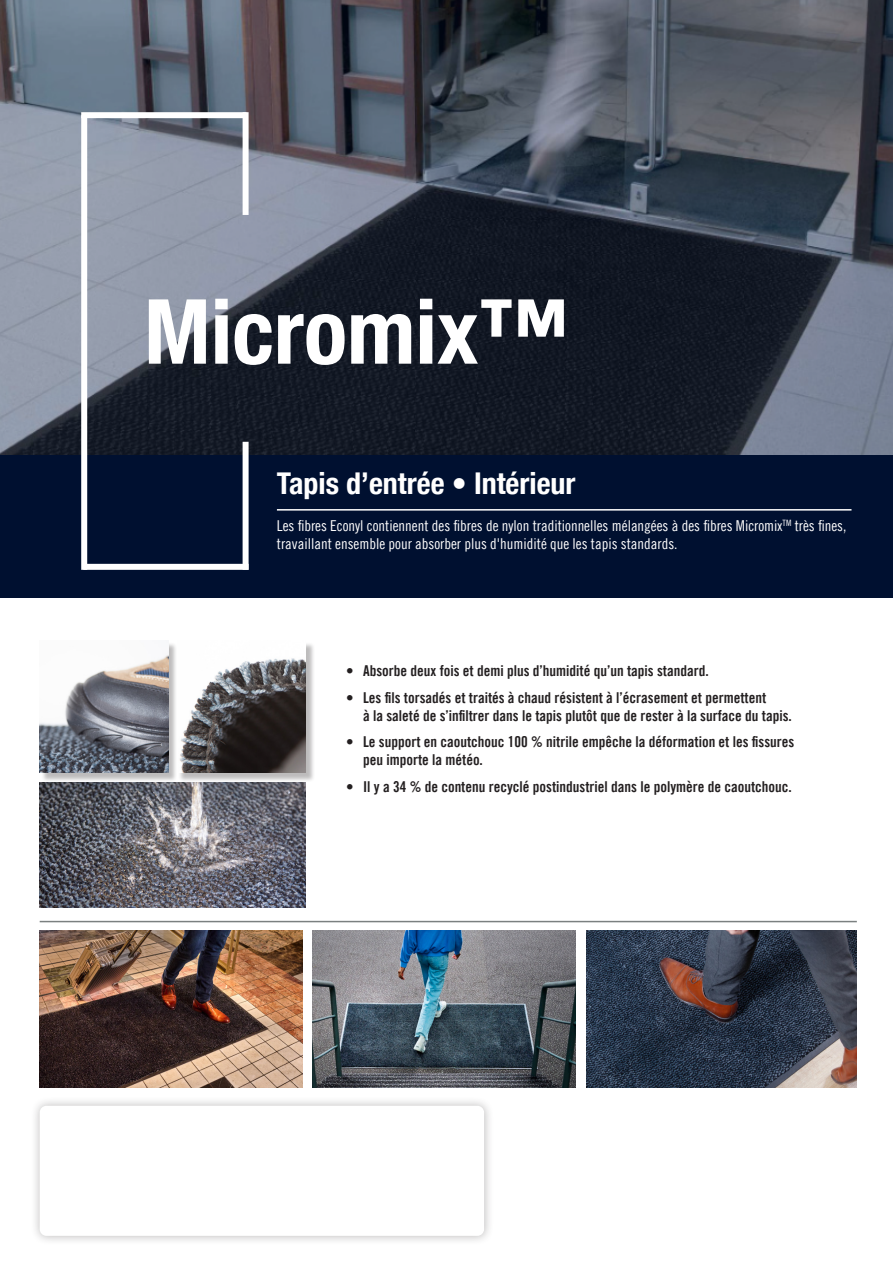
<style>
.page{position:relative;width:893px;height:1263px;background:#fff}
.page>*{position:absolute;margin:0;border:0;box-sizing:border-box;transform-origin:0 0}
.Grote_Titel{font:700 condensed 90px "Helvetica Neue LT Pro";color:#fff}
.Grote_Subtitel{font:700 condensed 30px "Helvetica Neue LT Pro";color:#fff}
.t1{font:15px/18px "Trade Gothic LT Pro Bd Cn 20";color:#231f20}
.t2{font:15px/18px "Trade Gothic LT Pro Cn 18";color:#fff}
</style>
<div class="page">
<svg style="left:0;top:0;width:893px;height:455px;background:#484f5c"></svg>
<div style="left:30px;top:1096px;width:464px;height:149px;background:#231f20;opacity:.3"></div>
<div style="left:40px;top:1106px;width:444px;height:130px;background:#fff;border-radius:7px"></div>
<hr style="left:40px;top:921px;width:817px;height:1px;background:#7b8080">
<div style="left:0;top:455px;width:893px;height:142px;background:#001030"></div>
<div style="left:83px;top:564px;width:166px;height:6px;background:#fff"></div>
<div style="left:243px;top:442px;width:6px;height:128px;background:#fff"></div>
<div style="left:243px;top:112px;width:6px;height:103px;background:#fff"></div>
<div style="left:81px;top:115px;width:6px;height:455px;background:#fff"></div>
<div style="left:81px;top:112px;width:166px;height:6px;background:#fff"></div>
<hr style="left:277px;top:509px;width:574px;height:2px;background:#fff">
<img style="left:586px;top:931px;width:271px;height:156px">
<img style="left:312px;top:931px;width:263px;height:156px">
<img style="left:40px;top:931px;width:263px;height:156px">
<div style="left:41px;top:642px;width:136px;height:140px;background:#231f20;opacity:.3"></div>
<img style="left:40px;top:642px;width:128px;height:131px">
<img style="left:40px;top:783px;width:266px;height:124px">
<div style="left:178px;top:642px;width:137px;height:140px;background:#231f20;opacity:.3"></div>
<img style="left:178px;top:642px;width:128px;height:131px">
<p class="Grote_Titel" style="left:144px;top:278px;width:425px">Micromix™</p>
<p class="Grote_Subtitel" style="left:277px;top:465px;width:300px">Tapis d’entrée • Intérieur</p>
<p class="t2" style="left:277px;top:516px;width:571px">Les fibres Econyl contiennent des fibres de nylon traditionnelles mélangées à des fibres Micromix<sup>TM</sup> très fines, travaillant ensemble pour absorber plus d'humidité que les tapis standards.</p>
<p class="t1" style="left:346px;top:662px;width:364px">• Absorbe deux fois et demi plus d’humidité qu’un tapis standard.</p>
<p class="t1" style="left:363px;top:688px;width:430px;text-indent:-17px">• Les fils torsadés et traités à chaud résistent à l’écrasement et permettent<br>à la saleté de s’infiltrer dans le tapis plutôt que de rester à la surface du tapis.</p>
<p class="t1" style="left:363px;top:733px;width:433px;text-indent:-17px">• Le support en caoutchouc 100 % nitrile empêche la déformation et les fissures peu importe la météo.</p>
<p class="t1" style="left:346px;top:777px;width:447px">• Il y a 34 % de contenu recyclé postindustriel dans le polymère de caoutchouc.</p>
</div>
